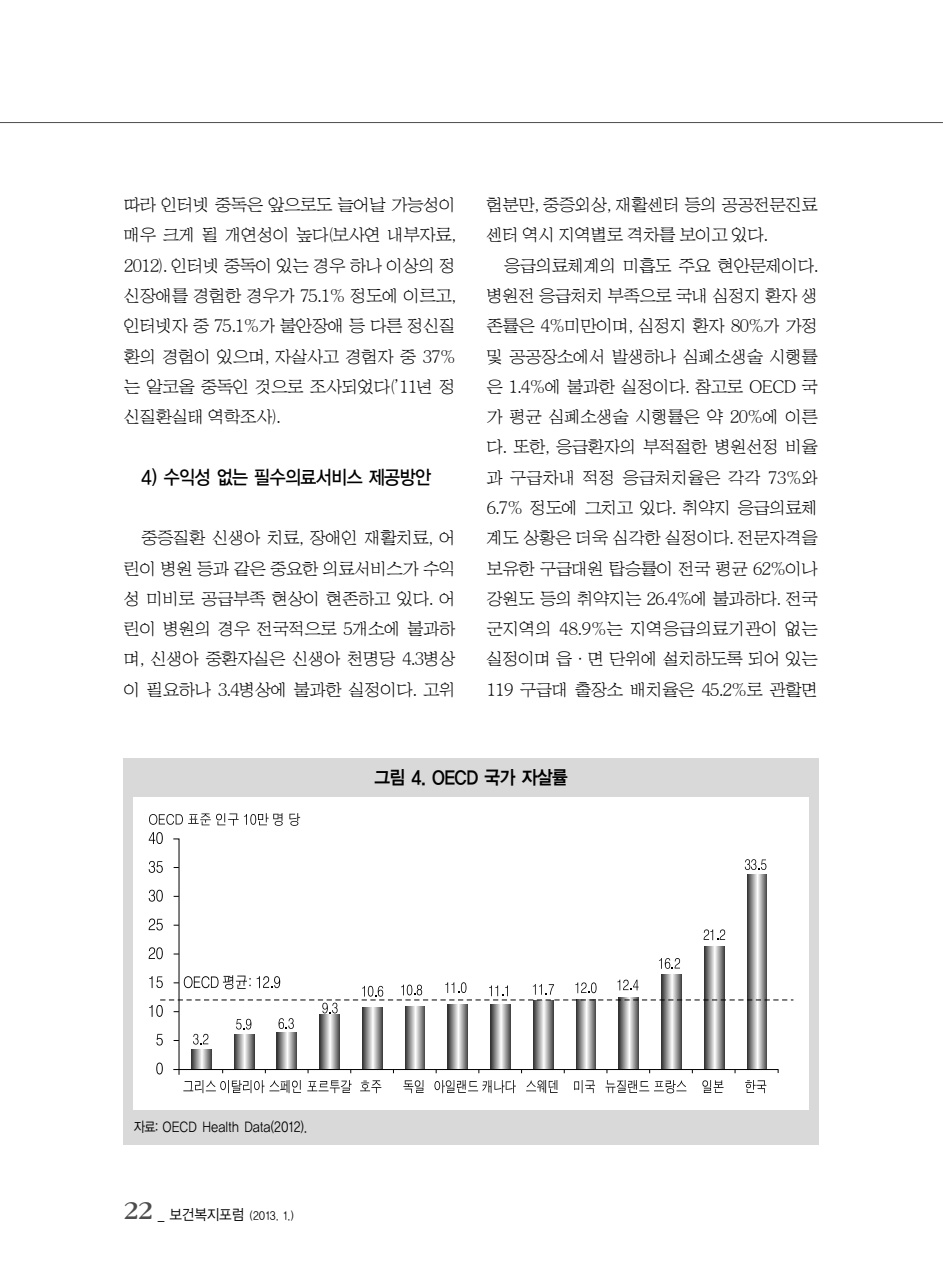
<style>
.page{position:relative;width:943px;height:1287px;background:#fff}
.page>*{position:absolute;margin:0;border:0;box-sizing:border-box;transform-origin:0 0}
.t1{font:19.25px "YGO13";letter-spacing:-.11em;color:#000;scale:.9 1}
.t2{font:18.9px "YGO14";letter-spacing:-.105em;color:#000;scale:.9 1}
.t3{font:17.5px/30.3px "HY Sin Mun Myeong Jo";letter-spacing:-.085em;color:#000;text-align:justify}
.t4{font:14px "YGO12";letter-spacing:-.055em;color:#000;scale:.85 1}
.t5{font:11.38px "YGO12";color:#000;scale:.9 1}
.s1{font-family:"Garamand SW";font-size:26.25px;color:#4d4d4d}
.s2{font-size:14.88px}
</style>
<div class="page">
<hr style="left:0;top:122px;width:942px;height:1px;background:#4d4d4d">
<div style="left:123px;top:757px;width:695px;height:387px;background:#d9d9d9"></div>
<div style="left:133px;top:797px;width:675px;height:313px;background:#fff"></div>
<svg style="left:149px;top:813px;width:89px;height:12px"></svg>
<svg style="left:244px;top:813px;width:38px;height:13px"></svg>
<svg style="left:289px;top:813px;width:11px;height:13px"></svg>
<svg style="left:149px;top:832px;width:644px;height:261px"></svg>
<p class="t3" style="left:123px;top:191px;width:334px">따라 인터넷 중독은 앞으로도 늘어날 가능성이 매우 크게 될 개연성이 높다(보사연 내부자료, 2012). 인터넷 중독이 있는 경우 하나 이상의 정 신장애를 경험한 경우가 75.1% 정도에 이르고, 인터넷자 중 75.1%가 불안장애 등 다른 정신질 환의 경험이 있으며, 자살사고 경험자 중 37% 는 알코올 중독인 것으로 조사되었다(’11년 정 신질환실태 역학조사).</p>
<p class="t1" style="left:141px;top:468px;width:324px">4) 수익성 없는 필수의료서비스 제공방안</p>
<p class="t3" style="left:123px;top:524px;width:334px;text-indent:17px">중증질환 신생아 치료, 장애인 재활치료, 어 린이 병원 등과 같은 중요한 의료서비스가 수익 성 미비로 공급부족 현상이 현존하고 있다. 어 린이 병원의 경우 전국적으로 5개소에 불과하 며, 신생아 중환자실은 신생아 천명당 4.3병상 이 필요하나 3.4병상에 불과한 실정이다. 고위</p>
<p class="t3" style="left:486px;top:191px;width:334px">험분만, 중증외상, 재활센터 등의 공공전문진료 센터 역시 지역별로 격차를 보이고 있다.</p>
<p class="t3" style="left:486px;top:251px;width:334px;text-indent:17px">응급의료체계의 미흡도 주요 현안문제이다. 병원전 응급처치 부족으로 국내 심정지 환자 생 존률은 4%미만이며, 심정지 환자 80%가 가정 및 공공장소에서 발생하나 심폐소생술 시행률 은 1.4%에 불과한 실정이다. 참고로 OECD 국 가 평균 심폐소생술 시행률은 약 20%에 이른 다. 또한, 응급환자의 부적절한 병원선정 비율 과 구급차내 적정 응급처치율은 각각 73%와 6.7% 정도에 그치고 있다. 취약지 응급의료체 계도 상황은 더욱 심각한 실정이다. 전문자격을 보유한 구급대원 탑승률이 전국 평균 62%이나 강원도 등의 취약지는 26.4%에 불과하다. 전국 군지역의 48.9%는 지역응급의료기관이 없는 실정이며 읍·면 단위에 설치하도록 되어 있는 119 구급대 출장소 배치율은 45.2%로 관할면</p>
<p class="t2" style="left:373px;top:769px;width:218px">그림 4. OECD 국가 자살률</p>
<p class="t4" style="left:133px;top:1120px;width:206px">자료: OECD Health Data(2012).</p>
<p class="t5" style="left:123px;top:1210px;width:191px"><span class="s1">22</span> <span class="s2">_ 보건복지포럼</span> (2013. 1.)</p>
</div>
